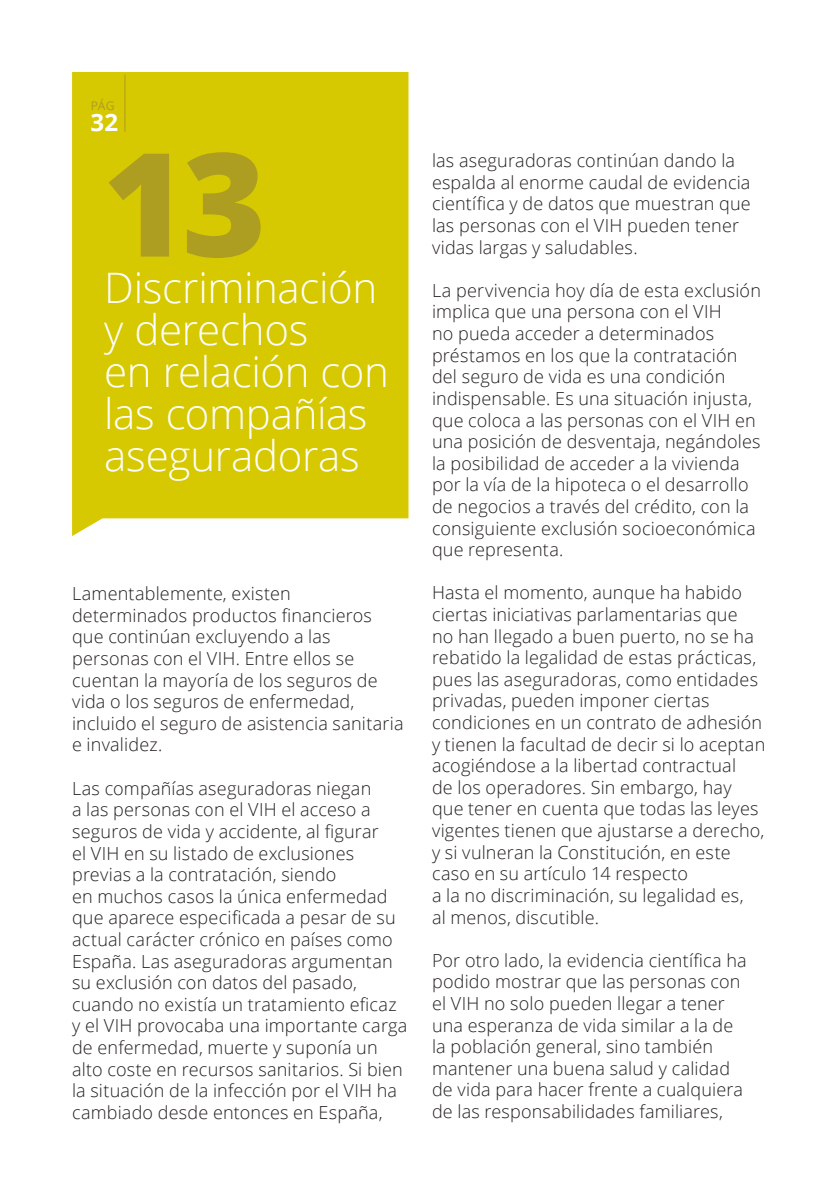
<style>
.page{position:relative;width:840px;height:1191px;background:#fff}
.page>*{position:absolute;margin:0;border:0;box-sizing:border-box;transform-origin:0 0}
.t1{font:800 144px "Open Sans";color:#ad9d20}
.t2{font:300 42px/42px "Open Sans";letter-spacing:-.01em;color:#fff}
.t3{font:700 24px "Open Sans";color:#fff}
.t4{font:300 18px/21.6px "Open Sans";letter-spacing:.01em;color:#231f20}
.t5{font:12px "Open Sans";color:#ad9d20}
.s1{color:#d1c686}
</style>
<div class="page">
<div style="left:72px;top:72px;width:336px;height:464px;background:#d6c801"></div>
<hr style="left:124px;top:75px;width:1px;height:57px;background:#ad9d20">
<p class="t5" style="left:91px;top:98px;width:29px">PÁG<span class="s1">.</span></p>
<h3 class="t3" style="left:90px;top:105px;width:29px">32</h3>
<h1 class="t1" style="left:103px;top:95px;width:165px">13</h1>
<h2 class="t2" style="left:104px;top:266px;width:286px">Discriminación y derechos<br>en relación con las compañías aseguradoras</h2>
<p class="t4" style="left:72px;top:582px;width:333px">Lamentablemente, existen determinados productos financieros que continúan excluyendo a las personas con el VIH. Entre ellos se cuentan la mayoría de los seguros de vida o los seguros de enfermedad, incluido el seguro de asistencia sanitaria e invalidez.</p>
<p class="t4" style="left:72px;top:777px;width:336px">Las compañías aseguradoras niegan<br>a las personas con el VIH el acceso a seguros de vida y accidente, al figurar<br>el VIH en su listado de exclusiones previas a la contratación, siendo<br>en muchos casos la única enfermedad que aparece especificada a pesar de su actual carácter crónico en países como España. Las aseguradoras argumentan su exclusión con datos del pasado, cuando no existía un tratamiento eficaz y el VIH provocaba una importante carga de enfermedad, muerte y suponía un alto coste en recursos sanitarios. Si bien la situación de la infección por el VIH ha cambiado desde entonces en España,</p>
<p class="t4" style="left:432px;top:149px;width:320px">las aseguradoras continúan dando la espalda al enorme caudal de evidencia científica y de datos que muestran que las personas con el VIH pueden tener vidas largas y saludables.</p>
<p class="t4" style="left:432px;top:279px;width:330px">La pervivencia hoy día de esta exclusión implica que una persona con el VIH<br>no pueda acceder a determinados préstamos en los que la contratación del seguro de vida es una condición indispensable. Es una situación injusta, que coloca a las personas con el VIH en una posición de desventaja, negándoles la posibilidad de acceder a la vivienda por la vía de la hipoteca o el desarrollo de negocios a través del crédito, con la consiguiente exclusión socioeconómica que representa.</p>
<p class="t4" style="left:432px;top:581px;width:334px">Hasta el momento, aunque ha habido ciertas iniciativas parlamentarias que<br>no han llegado a buen puerto, no se ha rebatido la legalidad de estas prácticas, pues las aseguradoras, como entidades privadas, pueden imponer ciertas condiciones en un contrato de adhesión y tienen la facultad de decir si lo aceptan acogiéndose a la libertad contractual<br>de los operadores. Sin embargo, hay que tener en cuenta que todas las leyes vigentes tienen que ajustarse a derecho, y si vulneran la Constitución, en este caso en su artículo 14 respecto<br>a la no discriminación, su legalidad es,<br>al menos, discutible.</p>
<p class="t4" style="left:432px;top:949px;width:316px">Por otro lado, la evidencia científica ha podido mostrar que las personas con el VIH no solo pueden llegar a tener una esperanza de vida similar a la de la población general, sino también mantener una buena salud y calidad de vida para hacer frente a cualquiera de las responsabilidades familiares,</p>
</div>
